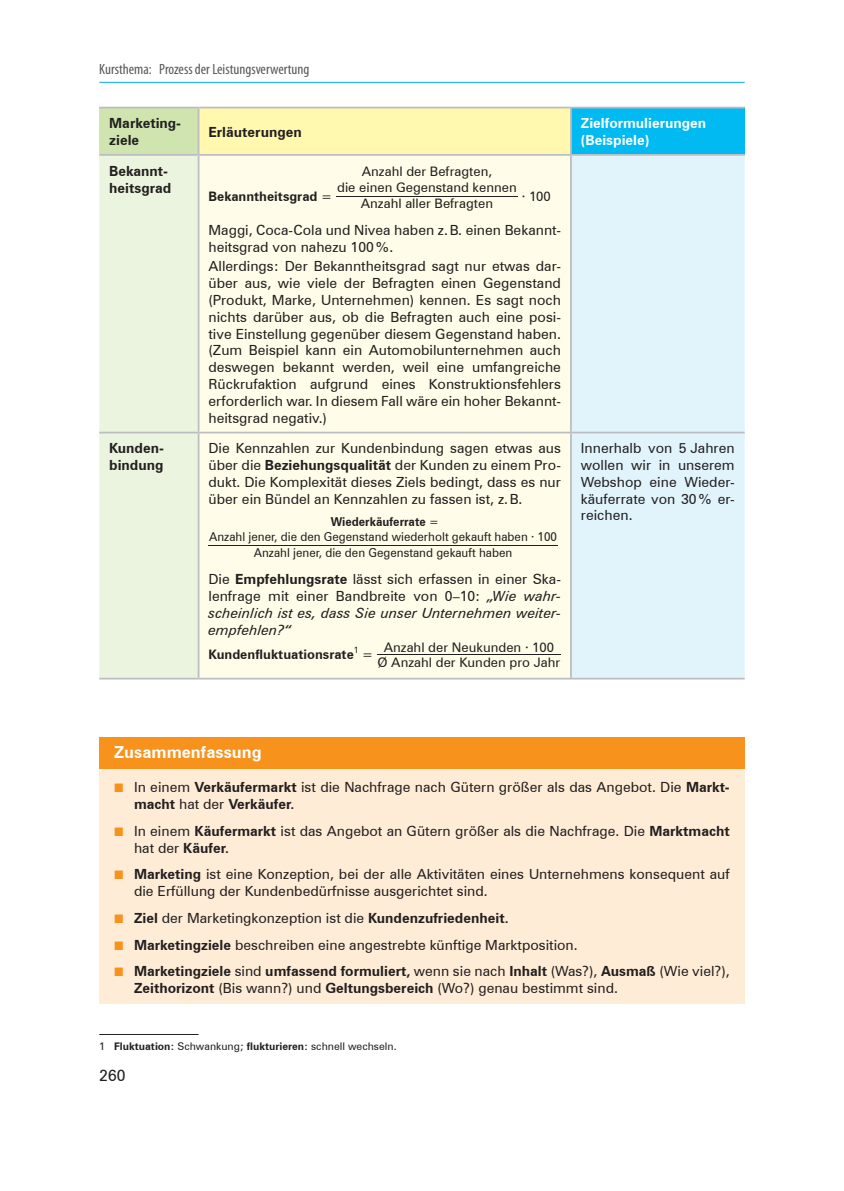
<style>
.page{position:relative;width:844px;height:1191px;background:#fff}
.page>*{position:absolute;margin:0;border:0;box-sizing:border-box;transform-origin:0 0}
.Zusammenfassung{font:700 16.62px "Zurich BT";color:#fff}
.t1{font:15.75px "Zurich BT";color:#231f20}
.Kolumnentitel_links{font:condensed 14.88px "Myriad Pro";color:#57585a}
.Tabelle{font:14px/16.8px "Zurich BT";color:#231f20}
.Tabelle-linke_Spalte{font:700 14px/16.8px "Zurich BT";color:#231f20}
.Tabelle-2{font:italic 14px/16.8px "Zurich BT";color:#231f20;text-align:justify}
.Tabellenkopf{font:700 14px/16.8px "Zurich BT";color:#fff}
.Tabellenkopf-2{font:700 14px/16.8px "Zurich BT";color:#231f20}
.Tabelle-3{font:13.12px/15.9px "Zurich BT";color:#231f20;text-align:center}
.Tabelle-4{font:700 13.12px "Zurich BT";color:#231f20}
.Tabelle-5{font:12.25px "Zurich BT";color:#231f20;scale:.95 1}
.Tabelle-6{font:700 12.25px "Zurich BT";color:#231f20;scale:.95 1}
.Tabelle-7{font:11.2px "Uni Math";color:#231f20;scale:5.53 1}
.Fußnote{font:10.5px "Zurich BT";color:#231f20}
.Tabelle-8{font:10.33px "Uni Math";color:#231f20;scale:5.67 1}
.s1{font-weight:400}
.s2{font-weight:700}
.s3{font-style:normal}
.s4{font-weight:700;font-style:normal}
.s5{font-family:"Uni Math";font-size:12.25px;color:#f7931d}
.s6{font-family:"Uni Math";font-weight:400;font-size:12.25px;color:#f7931d}
</style>
<div class="page">
<hr style="left:99px;top:82px;width:645px;height:1px;background:#00aeef">
<div style="left:99px;top:737px;width:645px;height:32px;background:#f7931d"></div>
<div style="left:99px;top:769px;width:645px;height:51px;background:#feecd7"></div>
<div style="left:99px;top:812px;width:645px;height:51px;background:#feecd7"></div>
<div style="left:99px;top:856px;width:645px;height:51px;background:#feecd7"></div>
<div style="left:99px;top:899px;width:645px;height:34px;background:#feecd7"></div>
<div style="left:99px;top:926px;width:645px;height:34px;background:#feecd7"></div>
<div style="left:99px;top:953px;width:645px;height:51px;background:#feecd7"></div>
<div style="left:99px;top:108px;width:99px;height:47px;background:#cfe4ae"></div>
<div style="left:198px;top:108px;width:372px;height:47px;background:#fff8ae"></div>
<div style="left:570px;top:108px;width:174px;height:47px;background:#00baf1"></div>
<div style="left:99px;top:156px;width:99px;height:522px;background:#ebf4de"></div>
<div style="left:199px;top:156px;width:371px;height:522px;background:#fffde9"></div>
<div style="left:571px;top:156px;width:173px;height:522px;background:#e1f4fc"></div>
<hr style="left:99px;top:107px;width:99px;height:1px;background:#bcbdc0">
<hr style="left:198px;top:107px;width:372px;height:1px;background:#bcbdc0">
<hr style="left:198px;top:108px;width:1px;height:46px;background:#bcbdc0">
<hr style="left:570px;top:107px;width:174px;height:1px;background:#bcbdc0">
<hr style="left:570px;top:108px;width:1px;height:46px;background:#bcbdc0">
<hr style="left:99px;top:154px;width:99px;height:2px;background:#bcbdc0">
<hr style="left:198px;top:154px;width:372px;height:2px;background:#bcbdc0">
<hr style="left:198px;top:156px;width:1px;height:276px;background:#bcbdc0">
<hr style="left:570px;top:154px;width:174px;height:2px;background:#bcbdc0">
<hr style="left:570px;top:156px;width:1px;height:276px;background:#bcbdc0">
<hr style="left:99px;top:432px;width:99px;height:1px;background:#bcbdc0">
<hr style="left:198px;top:432px;width:372px;height:1px;background:#bcbdc0">
<hr style="left:198px;top:433px;width:1px;height:245px;background:#bcbdc0">
<hr style="left:570px;top:432px;width:174px;height:1px;background:#bcbdc0">
<hr style="left:570px;top:433px;width:1px;height:245px;background:#bcbdc0">
<hr style="left:99px;top:678px;width:99px;height:1px;background:#bcbdc0">
<hr style="left:198px;top:678px;width:372px;height:1px;background:#bcbdc0">
<hr style="left:570px;top:678px;width:174px;height:1px;background:#bcbdc0">
<hr style="left:99px;top:1034px;width:99px;height:1px;background:#231f20">
<p class="Kolumnentitel_links" style="left:99px;top:61px;width:212px">Kursthema: Prozess der Leistungsverwertung</p>
<p class="Tabellenkopf-2" style="left:109px;top:115px;width:73px">Marketing&shy;ziele</p>
<p class="Tabellenkopf-2" style="left:208px;top:123px;width:95px">Erläuterungen</p>
<p class="Tabellenkopf" style="left:580px;top:115px;width:127px">Zielformulierungen (Beispiele)</p>
<p class="Tabelle-linke_Spalte" style="left:109px;top:163px;width:64px">Bekannt&shy;heitsgrad</p>
<p class="Tabelle-3" style="left:337px;top:163px;width:181px">Anzahl der Befragten,<br>die einen Gegenstand kennen</p>
<p class="Tabelle-7" style="left:336px;top:186px;width:34px">_____</p>
<p class="Tabelle-3" style="left:361px;top:196px;width:134px">Anzahl aller Befragten</p>
<p class="Tabelle-4" style="left:208px;top:188px;width:125px">Bekanntheitsgrad <span class="s1">=</span></p>
<p class="Tabelle-3" style="left:521px;top:188px;width:31px">· 100</p>
<p class="Tabelle" style="left:208px;top:222px;width:354px">Maggi, Coca-Cola und Nivea haben z.B. einen Bekannt&shy;heitsgrad von nahezu 100%.</p>
<p class="Tabelle" style="left:208px;top:258px;width:354px;text-align:justify">Allerdings: Der Bekanntheitsgrad sagt nur etwas dar&shy;über aus, wie viele der Befragten einen Gegenstand (Produkt, Marke, Unternehmen) kennen. Es sagt noch nichts darüber aus, ob die Befragten auch eine posi&shy;tive Einstellung gegenüber diesem Gegenstand haben. (Zum Beispiel kann ein Automobilunternehmen auch deswegen bekannt werden, weil eine umfangreiche Rückrufaktion aufgrund eines Konstruktionsfehlers erforderlich war. In diesem Fall wäre ein hoher Bekannt&shy;heitsgrad negativ.)</p>
<p class="Tabelle-linke_Spalte" style="left:109px;top:439px;width:56px">Kunden&shy;bindung</p>
<p class="Tabelle" style="left:208px;top:439px;width:354px;text-align:justify">Die Kennzahlen zur Kundenbindung sagen etwas aus über die <span class="s2">Beziehungsqualität</span> der Kunden zu einem Pro&shy;dukt. Die Komplexität dieses Ziels bedingt, dass es nur über ein Bündel an Kennzahlen zu fassen ist, z.B.</p>
<p class="Tabelle-6" style="left:330px;top:514px;width:115px">Wiederkäuferrate <span class="s1">=</span></p>
<p class="Tabelle-5" style="left:209px;top:529px;width:367px">Anzahl jener, die den Gegenstand wiederholt gekauft haben · 100</p>
<p class="Tabelle-8" style="left:208px;top:536px;width:63px">__________</p>
<p class="Tabelle-5" style="left:254px;top:545px;width:273px">Anzahl jener, die den Gegenstand gekauft haben</p>
<p class="Tabelle-2" style="left:208px;top:570px;width:354px"><span class="s3">Die</span> <span class="s4">Empfehlungsrate</span> <span class="s3">lässt sich erfassen in einer Ska&shy;lenfrage mit einer Bandbreite von 0–10:</span> „Wie wahr&shy;scheinlich ist es, dass Sie unser Unternehmen weiter&shy;empfehlen?“</p>
<p class="Tabelle-4" style="left:208px;top:646px;width:354px">Kundenfluktuationsrate<sup>1</sup> <span class="s1">=</span> <sup>_____</sup></p>
<p class="Tabelle-3" style="left:377px;top:654px;width:184px">Ø Anzahl der Kunden pro Jahr</p>
<p class="Tabelle-3" style="left:384px;top:639px;width:172px">Anzahl der Neukunden · 100</p>
<p class="Tabelle" style="left:580px;top:439px;width:155px;text-align:justify">Innerhalb von 5 Jahren wollen wir in unserem Webshop eine Wieder&shy;käuferrate von 30% er&shy;reichen.</p>
<p class="Zusammenfassung" style="left:114px;top:742px;width:149px">Zusammenfassung</p>
<p class="Tabelle" style="left:134px;top:778px;width:597px;text-indent:-20px"><span class="s5">■</span> In einem <span class="s2">Verkäufermarkt</span> ist die Nachfrage nach Gütern größer als das Angebot. Die <span class="s2">Markt&shy;macht</span> hat der <span class="s2">Verkäufer.</span></p>
<p class="Tabelle" style="left:134px;top:822px;width:597px;text-indent:-20px"><span class="s5">■</span> In einem <span class="s2">Käufermarkt</span> ist das Angebot an Gütern größer als die Nachfrage. Die <span class="s2">Marktmacht </span>hat der <span class="s2">Käufer.</span></p>
<p class="Tabelle" style="left:134px;top:866px;width:597px;text-indent:-20px"><span class="s5">■</span> <span class="s2">Marketing</span> ist eine Konzeption, bei der alle Aktivitäten eines Unternehmens konsequent auf die Erfüllung der Kundenbedürfnisse ausgerichtet sind.</p>
<p class="Tabelle" style="left:114px;top:909px;width:396px"><span class="s5">■</span> <span class="s2">Ziel</span> der Marketingkonzeption ist die <span class="s2">Kundenzufriedenheit.</span></p>
<p class="Tabelle" style="left:114px;top:936px;width:465px"><span class="s5">■</span> <span class="s2">Marketingziele</span> beschreiben eine angestrebte künftige Marktposition.</p>
<p class="Tabelle-linke_Spalte" style="left:134px;top:962px;width:597px;text-indent:-20px"><span class="s6">■</span> Marketingziele <span class="s1">sind</span> umfassend formuliert, <span class="s1">wenn sie nach</span> Inhalt <span class="s1">(Was?),</span> Ausmaß <span class="s1">(Wie viel?),<br></span>Zeithorizont <span class="s1">(Bis wann?) und</span> Geltungsbereich <span class="s1">(Wo?) genau bestimmt sind.</span></p>
<p class="Fußnote" style="left:99px;top:1039px;width:299px">1 <span class="s2">Fluktuation:</span> Schwankung; <span class="s2">flukturieren:</span> schnell wechseln.</p>
<p class="t1" style="left:99px;top:1066px;width:28px">260</p>
</div>
